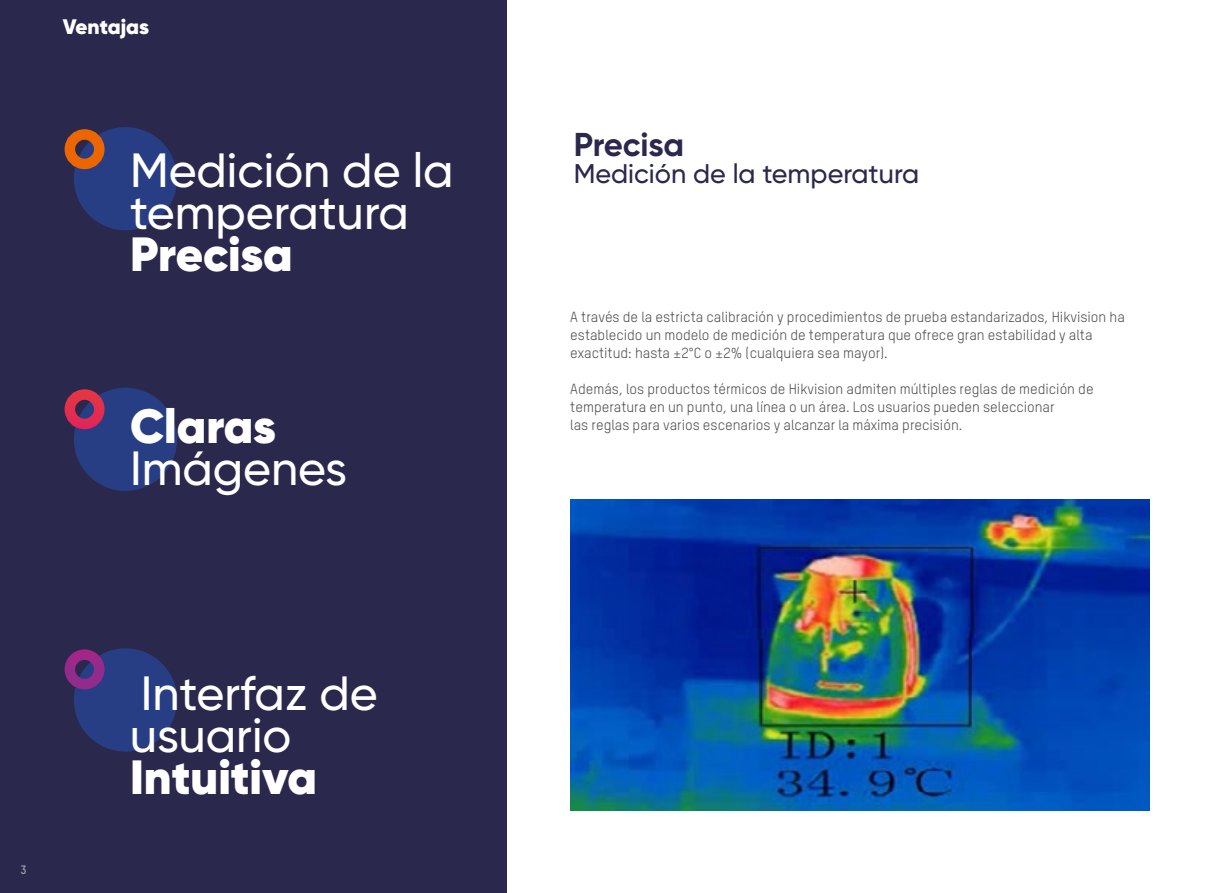
<style>
.page{position:relative;width:1212px;height:893px;background:#fff}
.page>*{position:absolute;margin:0;border:0;box-sizing:border-box;transform-origin:0 0}
.t1{font:500 48px/42px "Gilroy";color:#fff}
.t2{font:900 48px "Gilroy";letter-spacing:-.005em;color:#fff}
.t3{font:700 33px "Gilroy";letter-spacing:-.01em;color:#2a284d}
.t4{font:500 27px "Gilroy";color:#2a284d}
.t5{font:900 21px "Gilroy";letter-spacing:-.005em;color:#fff}
.t6{font:14.4px/18px "TSTARPRO";color:#4d4949}
.t7{font:700 12px "TSTARPRO";color:#9fa0a0}
</style>
<div class="page">
<div style="left:0;top:0;width:507px;height:893px;background:#2a284d"></div>
<img style="left:570px;top:499px;width:580px;height:311px">
<div style="left:74px;top:127px;width:103px;height:103px;background:#273e84;border-radius:50%"></div>
<div style="left:65px;top:129px;width:40px;height:40px;border:10px solid #fff;border-radius:50%"></div>
<div style="left:74px;top:388px;width:103px;height:103px;background:#273e84;border-radius:50%"></div>
<div style="left:65px;top:389px;width:40px;height:40px;border:10px solid #fff;border-radius:50%"></div>
<div style="left:74px;top:648px;width:103px;height:104px;background:#273e84;border-radius:50%"></div>
<div style="left:65px;top:649px;width:40px;height:40px;border:10px solid #fff;border-radius:50%"></div>
<h3 class="t5" style="left:63px;top:14px;width:88px">Ventajas</h3>
<h1 class="t1" style="left:130px;top:149px;width:325px">Medición de la temperatura</h1>
<h1 class="t2" style="left:130px;top:224px;width:164px">Precisa</h1>
<h1 class="t2" style="left:130px;top:396px;width:148px">Claras</h1>
<h1 class="t1" style="left:130px;top:447px;width:219px">Imágenes</h1>
<p class="t7" style="left:21px;top:861px;width:8px">3</p>
<h1 class="t1" style="left:130px;top:671px;width:249px">Interfaz de usuario</h1>
<h1 class="t2" style="left:130px;top:746px;width:189px">Intuitiva</h1>
<h2 class="t3" style="left:574px;top:124px;width:112px">Precisa</h2>
<h3 class="t4" style="left:574px;top:157px;width:347px">Medición de la temperatura</h3>
<p class="t6" style="left:570px;top:307px;width:556px">A través de la estricta calibración y procedimientos de prueba estandarizados, Hikvision ha establecido un modelo de medición de temperatura que ofrece gran estabilidad y alta exactitud: hasta ±2°C o ±2% (cualquiera sea mayor).</p>
<p class="t6" style="left:570px;top:379px;width:525px">Además, los productos térmicos de Hikvision admiten múltiples reglas de medición de temperatura en un punto, una línea o un área. Los usuarios pueden seleccionar<br>las reglas para varios escenarios y alcanzar la máxima precisión.</p>
</div>
